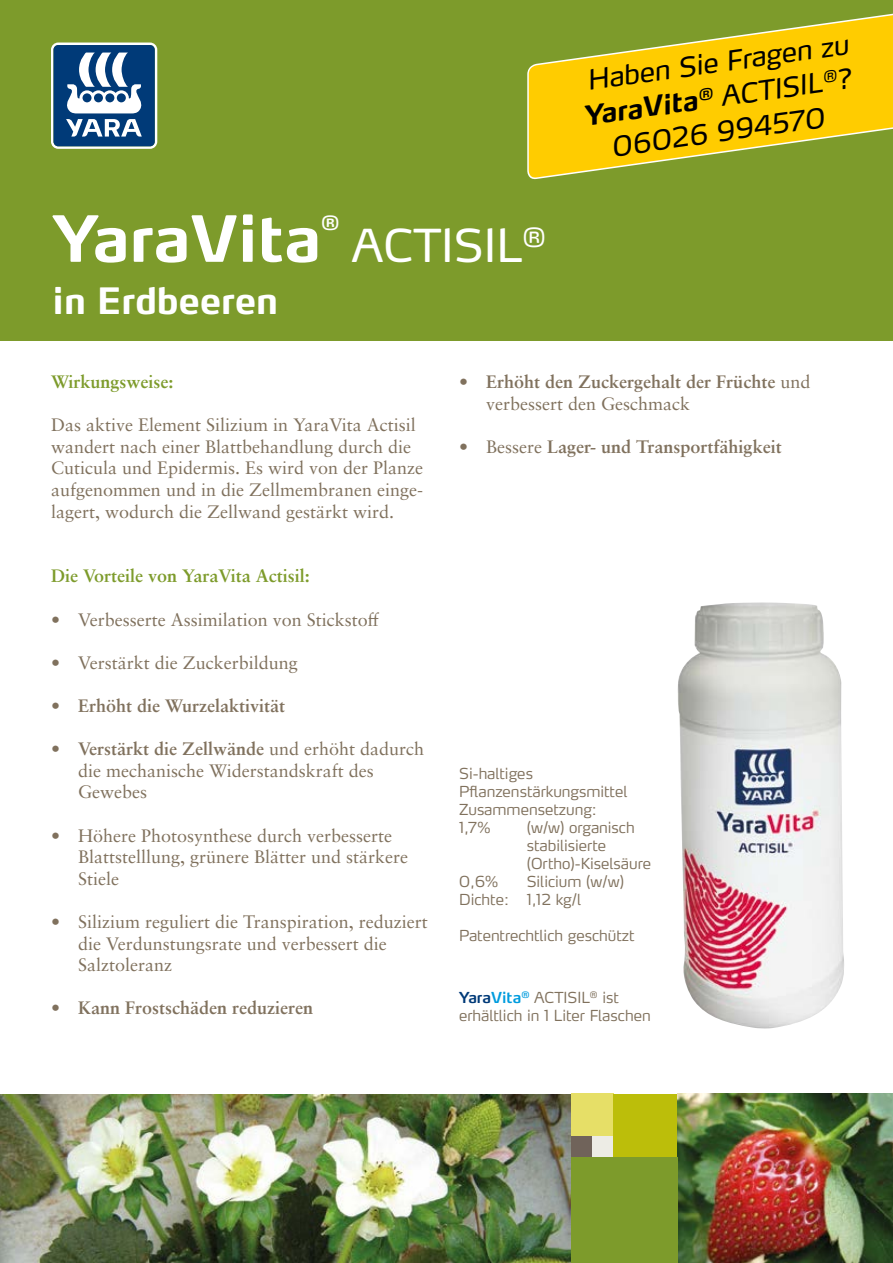
<style>
.page{position:relative;width:893px;height:1263px;background:#fff}
.page>*{position:absolute;margin:0;border:0;box-sizing:border-box;transform-origin:0 0}
.t1{font:700 63px "Yara Max LF";color:#fff}
.t2{font:45px "Yara Max LF";color:#fff}
.t3{font:700 36px "Yara Max LF";color:#fff}
.t4{font:27px/34.5px "Yara Max LF";color:#000;text-align:center}
.t5{font:700 19.5px "Yara Max LF";color:#fff}
.t6{font:18px/21.6px "Sabon LT Pro";color:#80715d}
.t7{font:700 18px/21.6px "Sabon LT Pro";color:#80715d}
.t8{font:700 18px "Sabon LT Pro";color:#7d9b2b}
.t9{font:300 15px/18px "Yara Max LF";color:#80715d}
.s1{font-weight:700}
.s2{font-weight:400}
.s3{font-weight:600;color:#003a78}
.s4{font-weight:600;color:#009cde}
</style>
<div class="page">
<div style="left:0;top:0;width:893px;height:340px;background:#7d9b2b"></div>
<svg style="left:51px;top:43px;width:106px;height:106px"></svg>
<img style="left:0;top:1094px;width:571px;height:169px">
<img style="left:677px;top:1093px;width:216px;height:170px">
<div style="left:571px;top:1136px;width:21px;height:21px;background:#70635a"></div>
<div style="left:592px;top:1136px;width:21px;height:21px;background:#edece5"></div>
<div style="left:571px;top:1093px;width:42px;height:43px;background:#e6df67"></div>
<div style="left:613px;top:1093px;width:64px;height:64px;background:#bcbe0a"></div>
<div style="left:571px;top:1157px;width:106px;height:106px;background:#7d9b2b"></div>
<svg style="left:527px;top:13px;width:366px;height:167px"></svg>
<img style="left:677px;top:602px;width:167px;height:427px">
<h1 class="t1" style="left:53px;top:199px;width:270px">YaraVita</h1>
<p class="t5" style="left:321px;top:211px;width:20px">®</p>
<h3 class="t3" style="left:53px;top:278px;width:227px">in Erdbeeren</h3>
<h2 class="t2" style="left:352px;top:217px;width:196px">ACTISIL<sup>®</sup></h2>
<h3 class="t4" style="left:576px;top:64px;width:274px;rotate:-8deg">Haben Sie Fragen zu<br><span class="s1">YaraVita</span><sup>®</sup> ACTISIL<sup>®</sup>?<br>06026 994570</h3>
<p class="t8" style="left:51px;top:370px;width:124px">Wirkungsweise:</p>
<p class="t6" style="left:51px;top:414px;width:374px">Das aktive Element Silizium in YaraVita Actisil wandert nach einer Blattbehandlung durch die Cuticula und Epidermis. Es wird von der Planze aufgenommen und in die Zellmembranen einge&shy;lagert, wodurch die Zellwand gestärkt wird.</p>
<p class="t8" style="left:51px;top:565px;width:260px">Die Vorteile von YaraVita Actisil:</p>
<p class="t6" style="left:51px;top:608px;width:330px">• Verbesserte Assimilation von Stickstoff</p>
<p class="t6" style="left:51px;top:651px;width:248px">• Verstärkt die Zuckerbildung</p>
<p class="t7" style="left:51px;top:694px;width:236px">• Erhöht die Wurzelaktivität</p>
<p class="t6" style="left:78px;top:738px;width:348px;text-indent:-27px"><span class="s1">• Verstärkt die Zellwände</span> und erhöht dadurch die mechanische Widerstandskraft des<br>Gewebes</p>
<p class="t6" style="left:78px;top:824px;width:332px;text-indent:-27px">• Höhere Photosynthese durch verbesserte<br>Blattstelllung, grünere Blätter und stärkere<br>Stiele</p>
<p class="t6" style="left:78px;top:910px;width:351px;text-indent:-27px">• Silizium reguliert die Transpiration, reduziert die Verdunstungsrate und verbessert die<br>Salztoleranz</p>
<p class="t7" style="left:51px;top:997px;width:264px">• Kann Frostschäden reduzieren</p>
<p class="t7" style="left:486px;top:370px;width:326px;text-indent:-27px">• Erhöht den Zuckergehalt der Früchte <span class="s2">und verbessert den Geschmack</span></p>
<p class="t7" style="left:459px;top:435px;width:324px"><span class="s2">• Bessere</span> Lager- und Transportfähigkeit</p>
<p class="t9" style="left:459px;top:764px;width:170px">Si-haltiges<br>Pflanzenstärkungsmittel<br>Zusammensetzung:<br>1,7%</p>
<p class="t9" style="left:527px;top:818px;width:126px">(w/w) organisch stabilisierte (Ortho)-Kiselsäure</p>
<p class="t9" style="left:459px;top:872px;width:166px;text-indent:68px">Silicium (w/w)<br>Dichte: 1,12 kg/l</p>
<p class="t9" style="left:459px;top:926px;width:177px">Patentrechtlich geschützt</p>
<p class="t9" style="left:459px;top:872px;width:40px">0,6%</p>
<p class="t9" style="left:459px;top:988px;width:193px"><span class="s3">Yara</span><span class="s4">Vita</span><sup>®</sup> ACTISIL<sup>®</sup> ist erhältlich in 1 Liter Flaschen</p>
</div>
